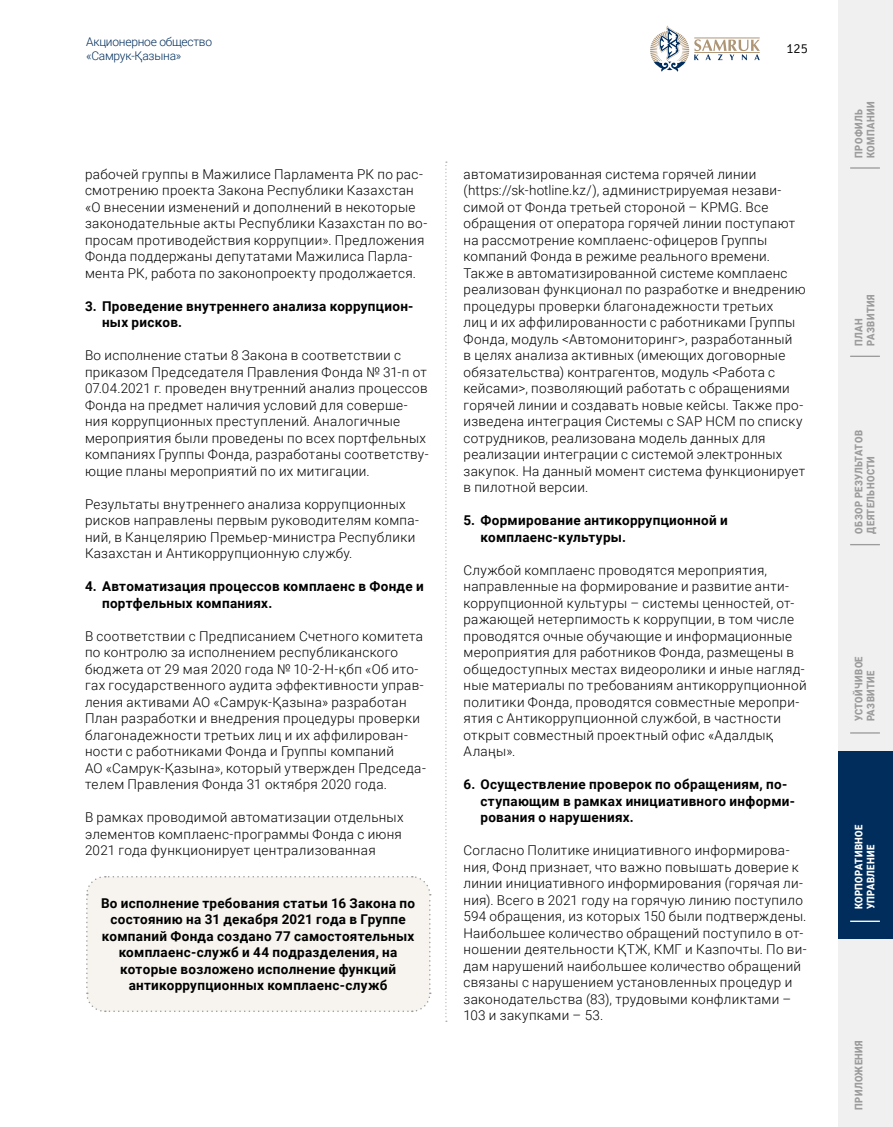
<style>
.page{position:relative;width:893px;height:1127px;background:#fff}
.page>*{position:absolute;margin:0;border:0;box-sizing:border-box;transform-origin:0 0}
.t1{font:300 13.5px/16.5px "Roboto";letter-spacing:.025em;color:#000}
.t2{font:700 13.5px/16.5px "Roboto";letter-spacing:.02em;color:#000}
.t3{font:300 13.5px "Cignika";color:#000}
.t4{font:300 12px/14.4px "Roboto";letter-spacing:-.02em;color:#002d5c}
.t5{font:900 10.5px/12px "Roboto";letter-spacing:.045em;color:#9c9c9d;scale:.9 1}
.t6{font:900 10.5px/12px "Roboto";letter-spacing:.045em;color:#fff;scale:.9 1}
</style>
<div class="page">
<svg style="left:650px;top:26px;width:110px;height:46px"></svg>
<svg style="left:445px;top:162px;width:2px;height:860px"></svg>
<div style="left:86px;top:876px;width:345px;height:136px;background:#f7f4ef"></div>
<div style="left:838px;top:939px;width:55px;height:188px;background:#f0f0f0"></div>
<div style="left:838px;top:376px;width:55px;height:187px;background:#f0f0f0"></div>
<div style="left:838px;top:188px;width:55px;height:188px;background:#f0f0f0"></div>
<div style="left:838px;top:0;width:55px;height:188px;background:#f0f0f0"></div>
<div style="left:838px;top:563px;width:55px;height:188px;background:#f0f0f0"></div>
<hr style="left:850px;top:544px;width:30px;height:1px;background:#9c9c9d">
<hr style="left:850px;top:356px;width:30px;height:1px;background:#9c9c9d">
<hr style="left:850px;top:732px;width:30px;height:1px;background:#9c9c9d">
<hr style="left:850px;top:167px;width:30px;height:2px;background:#9c9c9d">
<div style="left:838px;top:751px;width:55px;height:188px;background:#002d5c"></div>
<hr style="left:850px;top:920px;width:30px;height:2px;background:#fff">
<p class="t4" style="left:86px;top:34px;width:128px">Акционерное общество «Самрук-Қазына»</p>
<p class="t3" style="left:786px;top:41px;width:23px">125</p>
<p class="t1" style="left:85px;top:165px;width:344px">рабочей группы в Мажилисе Парламента РК по рас&shy;смотрению проекта Закона Республики Казахстан «О внесении изменений и дополнений в некоторые законодательные акты Республики Казахстан по во&shy;просам противодействия коррупции». Предложения Фонда поддержаны депутатами Мажилиса Парла&shy;мента РК, работа по законопроекту продолжается.</p>
<p class="t2" style="left:102px;top:297px;width:313px;text-indent:-17px">3. Проведение внутреннего анализа коррупцион&shy;ных рисков.</p>
<p class="t1" style="left:85px;top:347px;width:345px">Во исполнение статьи 8 Закона в соответствии с приказом Председателя Правления Фонда № 31-п от 07.04.2021 г. проведен внутренний анализ процессов Фонда на предмет наличия условий для соверше&shy;ния коррупционных преступлений. Аналогичные мероприятия были проведены по всех портфельных компаниях Группы Фонда, разработаны соответству&shy;ющие планы мероприятий по их митигации.</p>
<p class="t1" style="left:85px;top:495px;width:335px">Результаты внутреннего анализа коррупционных рисков направлены первым руководителям компа&shy;ний, в Канцелярию Премьер-министра Республики Казахстан и Антикоррупционную службу.</p>
<p class="t2" style="left:102px;top:578px;width:323px;text-indent:-17px">4. Автоматизация процессов комплаенс в Фонде и портфельных компаниях.</p>
<p class="t1" style="left:85px;top:627px;width:342px">В соответствии с Предписанием Счетного комитета по контролю за исполнением республиканского бюджета от 29 мая 2020 года № 10-2-Н-қбп «Об ито&shy;гах государственного аудита эффективности управ&shy;ления активами АО «Самрук-Қазына» разработан План разработки и внедрения процедуры проверки благонадежности третьих лиц и их аффилирован&shy;ности с работниками Фонда и Группы компаний<br>АО «Самрук-Қазына», который утвержден Председа&shy;телем Правления Фонда 31 октября 2020 года.</p>
<p class="t1" style="left:85px;top:809px;width:320px">В рамках проводимой автоматизации отдельных элементов комплаенс-программы Фонда с июня<br>2021 года функционирует централизованная</p>
<p class="t2" style="left:101px;top:894px;width:316px;text-align:center">Во исполнение требования статьи 16 Закона по состоянию на 31 декабря 2021 года в Группе компаний Фонда создано 77 самостоятельных комплаенс-служб и 44 подразделения, на которые возложено исполнение функций антикоррупционных комплаенс-служб</p>
<p class="t1" style="left:463px;top:165px;width:344px">автоматизированная система горячей линии (https://sk-hotline.kz/), администрируемая незави&shy;симой от Фонда третьей стороной – KPMG. Все обращения от оператора горячей линии поступают на рассмотрение комплаенс-офицеров Группы компаний Фонда в режиме реального времени.<br>Также в автоматизированной системе комплаенс реализован функционал по разработке и внедрению процедуры проверки благонадежности третьих<br>лиц и их аффилированности с работниками Группы Фонда, модуль &lt;Автомониторинг&gt;, разработанный<br>в целях анализа активных (имеющих договорные обязательства) контрагентов, модуль &lt;Работа с кейсами&gt;, позволяющий работать с обращениями горячей линии и создавать новые кейсы. Также про&shy;изведена интеграция Системы с SAP HCM по списку сотрудников, реализована модель данных для реализации интеграции с системой электронных закупок. На данный момент система функционирует в пилотной версии.</p>
<p class="t2" style="left:480px;top:512px;width:249px;text-indent:-17px">5. Формирование антикоррупционной и комплаенс-культуры.</p>
<p class="t1" style="left:463px;top:561px;width:345px">Службой комплаенс проводятся мероприятия, направленные на формирование и развитие анти&shy;коррупционной культуры – системы ценностей, от&shy;ражающей нетерпимость к коррупции, в том числе проводятся очные обучающие и информационные мероприятия для работников Фонда, размещены в общедоступных местах видеоролики и иные нагляд&shy;ные материалы по требованиям антикоррупционной политики Фонда, проводятся совместные меропри&shy;ятия с Антикоррупционной службой, в частности открыт совместный проектный офис «Адалдық Алаңы».</p>
<p class="t2" style="left:480px;top:775px;width:316px;text-indent:-17px">6. Осуществление проверок по обращениям, по&shy;ступающим в рамках инициативного информи&shy;рования о нарушениях.</p>
<p class="t1" style="left:463px;top:841px;width:345px">Согласно Политике инициативного информирова&shy;ния, Фонд признает, что важно повышать доверие к линии инициативного информирования (горячая ли&shy;ния). Всего в 2021 году на горячую линию поступило 594 обращения, из которых 150 были подтверждены.<br>Наибольшее количество обращений поступило в от&shy;ношении деятельности ҚТЖ, КМГ и Казпочты. По ви&shy;дам нарушений наибольшее количество обращений связаны с нарушением установленных процедур и законодательства (83), трудовыми конфликтами – 103 и закупками – 53.</p>
<p class="t5" style="left:852px;top:158px;width:64px;rotate:-90deg">ПРОФИЛЬ<br>КОМПАНИИ</p>
<p class="t5" style="left:852px;top:346px;width:59px;rotate:-90deg">ПЛАН<br>РАЗВИТИЯ</p>
<p class="t5" style="left:852px;top:533px;width:116px;rotate:-90deg">ОБЗОР РЕЗУЛЬТАТОВ<br>ДЕЯТЕЛЬНОСТИ</p>
<p class="t5" style="left:852px;top:721px;width:74px;rotate:-90deg">УСТОЙЧИВОЕ<br>РАЗВИТИЕ</p>
<p class="t6" style="left:852px;top:909px;width:96px;rotate:-90deg">КОРПОРАТИВНОЕ<br>УПРАВЛЕНИЕ</p>
<p class="t5" style="left:852px;top:1110px;width:79px;rotate:-90deg">ПРИЛОЖЕНИЯ</p>
</div>
